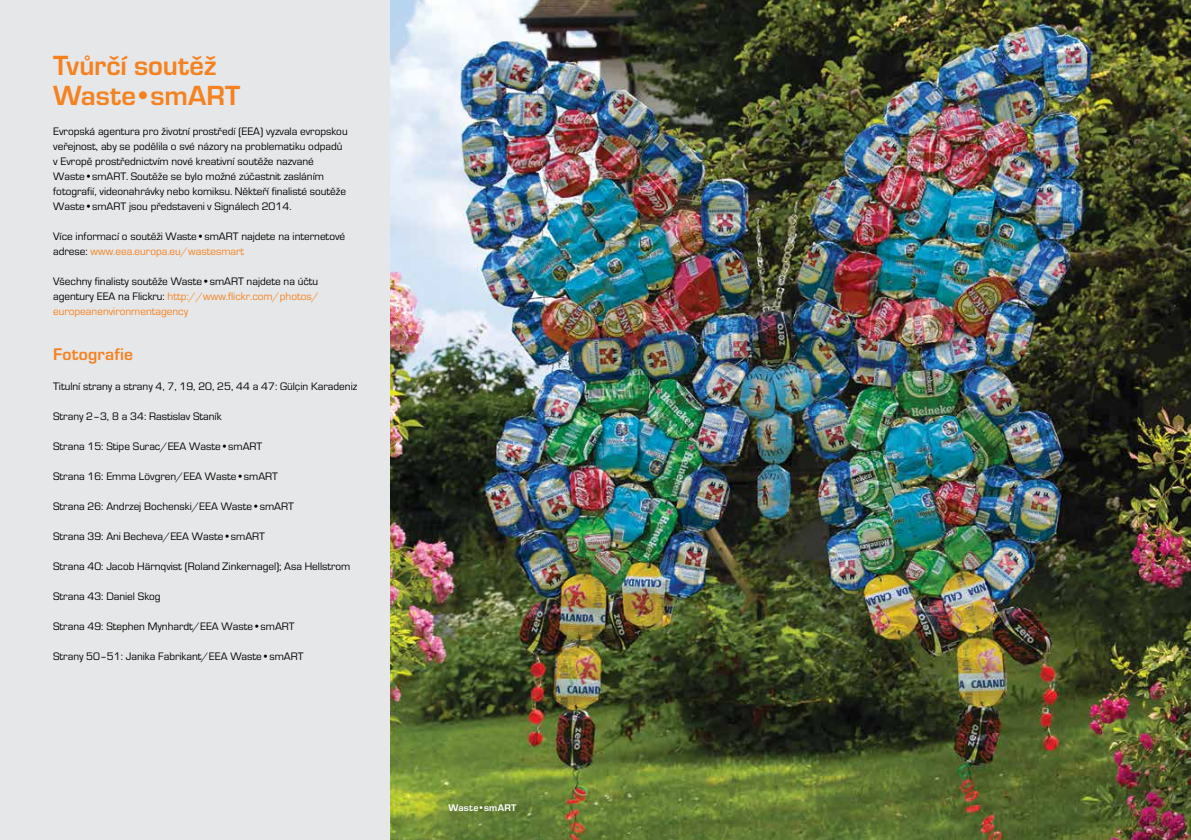
<style>
.page{position:relative;width:1191px;height:840px;background:#fff}
.page>*{position:absolute;margin:0;border:0;box-sizing:border-box;transform-origin:0 0}
.t1{font:700 28.75px/30px "Eurostile OT";letter-spacing:.005em;color:#f58220}
.t2{font:700 17.5px "Eurostile OT";letter-spacing:.01em;color:#f58220}
.t3{font:11.25px/15px "Eurostile OT";color:#000}
.t4{font:700 10px "Eurostile OT";letter-spacing:.035em;color:#fff}
.s1{color:#f58220}
</style>
<div class="page">
<img style="left:389px;top:0;width:802px;height:840px">
<div style="left:0;top:0;width:389px;height:840px;background:#e6e7e8"></div>
<h1 class="t1" style="left:53px;top:51px;width:189px">Tvůrčí soutěž<br>Waste•smART</h1>
<p class="t3" style="left:53px;top:124px;width:296px">Evropská agentura pro životní prostředí (EEA) vyzvala evropskou veřejnost, aby se podělila o své názory na problematiku odpadů v Evropě prostřednictvím nové kreativní soutěže nazvané Waste•smART. Soutěže se bylo možné zúčastnit zasláním fotografií, videonahrávky nebo komiksu. Někteří finalisté soutěže Waste•smART jsou představeni v Signálech 2014.</p>
<p class="t3" style="left:53px;top:229px;width:293px">Více informací o soutěži Waste•smART najdete na internetové adrese: <span class="s1">www.eea.europa.eu/wastesmart</span></p>
<p class="t3" style="left:53px;top:274px;width:267px;text-align:justify">Všechny finalisty soutěže Waste•smART najdete na účtu agentury EEA na Flickru: <span class="s1">http://www.flickr.com/photos/ europeanenvironmentagency</span></p>
<h2 class="t2" style="left:53px;top:345px;width:81px">Fotografie</h2>
<p class="t3" style="left:53px;top:379px;width:306px">Titulní strany a strany 4, 7, 19, 20, 25, 44 a 47: Gülçin Karadeniz</p>
<p class="t3" style="left:53px;top:409px;width:170px">Strany 2–3, 8 a 34: Rastislav Staník</p>
<p class="t3" style="left:53px;top:439px;width:211px">Strana 15: Stipe Surac/EEA Waste•smART</p>
<p class="t3" style="left:53px;top:469px;width:226px">Strana 16: Emma Lövgren/EEA Waste•smART</p>
<p class="t3" style="left:53px;top:499px;width:242px">Strana 26: Andrzej Bochenski/EEA Waste•smART</p>
<p class="t3" style="left:53px;top:529px;width:213px">Strana 39: Ani Becheva/EEA Waste•smART</p>
<p class="t3" style="left:53px;top:559px;width:299px">Strana 40: Jacob Härnqvist (Roland Zinkernagel); Asa Hellstrom</p>
<p class="t3" style="left:53px;top:589px;width:109px">Strana 43: Daniel Skog</p>
<p class="t3" style="left:53px;top:619px;width:243px">Strana 49: Stephen Mynhardt/EEA Waste•smART</p>
<p class="t3" style="left:53px;top:649px;width:252px">Strany 50–51: Janika Fabrikant/EEA Waste•smART</p>
<p class="t4" style="left:448px;top:801px;width:70px">Waste•smART</p>
</div>
